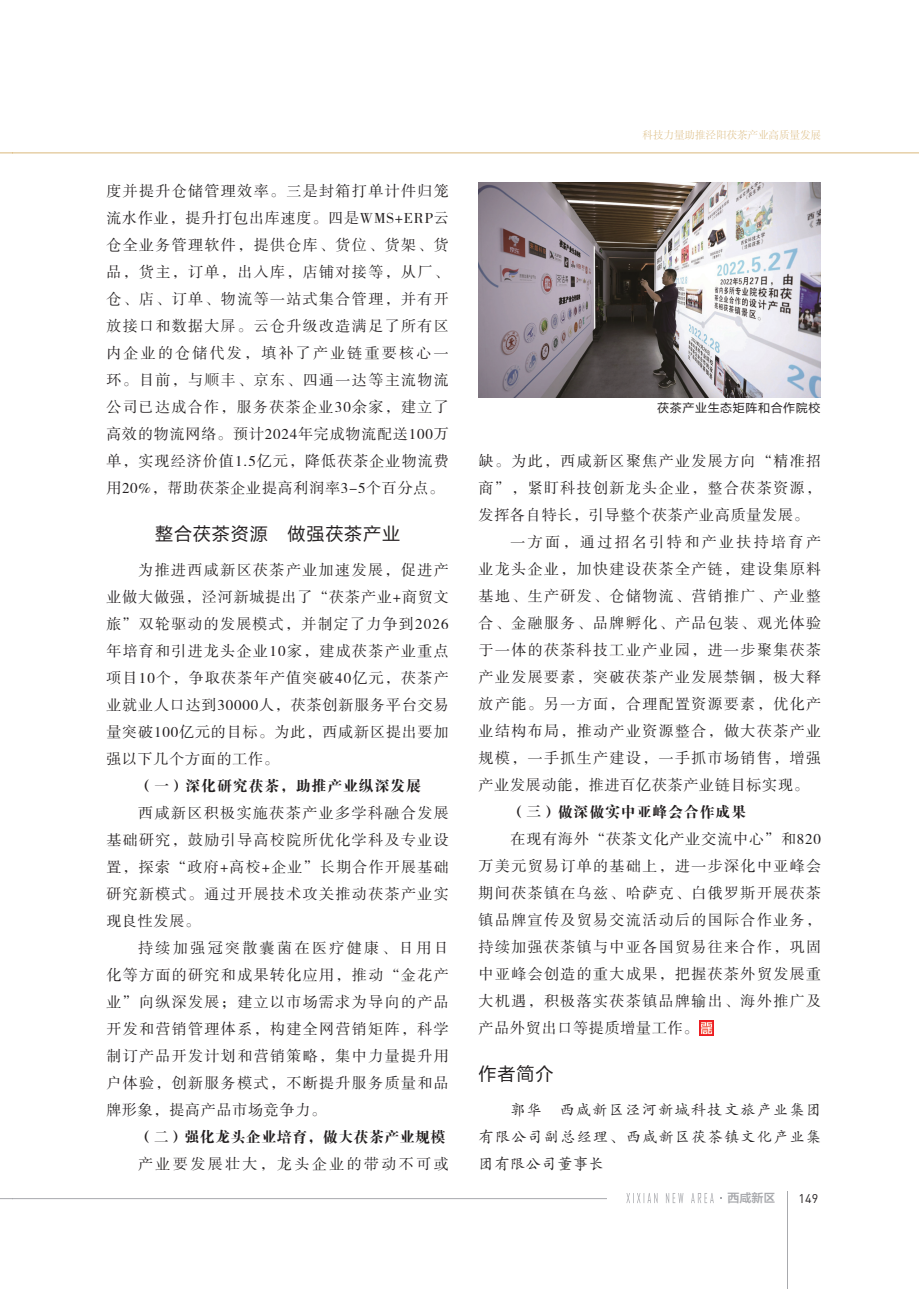
<style>
.page{position:relative;width:919px;height:1289px;background:#fff}
.page>*{position:absolute;margin:0;border:0;box-sizing:border-box;transform-origin:0 0}
.t1{font:18px "FZLTHK GBK1 0";letter-spacing:.05em;color:#231f20}
.t2{font:15px/27px "FZSSK GBK1 0";letter-spacing:.09em;color:#231f20;text-align:justify}
.t3{font:15px/27px "FZKTK GBK1 0";letter-spacing:.09em;color:#231f20;text-align:justify}
.t4{font:15px "FZSSK GBK1 0";letter-spacing:.05em;color:#231f20}
.t5{font:15px "FZSSK GBK1 0";letter-spacing:.16em;color:#231f20}
.t6{font:15px "FZDBSK GBK1 0";letter-spacing:.05em;color:#231f20}
.t7{font:15px "FZDBSK GBK1 0";letter-spacing:.025em;color:#231f20}
.t8{font:12.45px "DIN";color:#231f20}
.t9{font:12px "FZLTHK GBK1 0";letter-spacing:.05em;color:#231f20}
.t10{font:12px "FZLTZCHK GBK1 0";color:#a8a9ad}
.t11{font:10.5px "ST Song";color:#dab87b}
</style>
<div class="page">
<svg style="left:0;top:153px;width:13px;height:1px"></svg>
<svg style="left:0;top:1198px;width:13px;height:1px"></svg>
<hr style="left:787px;top:1191px;width:1px;height:97px;background:#a8a9ad">
<hr style="left:13px;top:153px;width:905px;height:1px;background:#dab87b">
<hr style="left:13px;top:1198px;width:594px;height:1px;background:#a8a9ad">
<svg style="left:626px;top:1193px;width:87px;height:10px"></svg>
<img style="left:699px;top:1020px;width:14px;height:15px">
<img style="left:478px;top:183px;width:342px;height:214px">
<p class="t2" style="left:106px;top:178px;width:344px">度并提升仓储管理效率。三是封箱打单计件归笼流水作业，提升打包出库速度。四是WMS+ERP云仓全业务管理软件，提供仓库、货位、货架、货品，货主，订单，出入库，店铺对接等，从厂、仓、店、订单、物流等一站式集合管理，并有开放接口和数据大屏。云仓升级改造满足了所有区内企业的仓储代发，填补了产业链重要核心一环。目前，与顺丰、京东、四通一达等主流物流公司已达成合作，服务茯茶企业30余家，建立了高效的物流网络。预计2024年完成物流配送100万单，实现经济价值1.5亿元，降低茯茶企业物流费用20%，帮助茯茶企业提高利润率3-5个百分点。</p>
<p class="t1" style="left:155px;top:523px;width:246px">整合茯茶资源　做强茯茶产业</p>
<p class="t2" style="left:106px;top:557px;width:344px;text-indent:32px">为推进西咸新区茯茶产业加速发展，促进产业做大做强，泾河新城提出了“茯茶产业+商贸文旅”双轮驱动的发展模式，并制定了力争到2026年培育和引进龙头企业10家，建成茯茶产业重点项目10个，争取茯茶年产值突破40亿元，茯茶产业就业人口达到30000人，茯茶创新服务平台交易量突破100亿元的目标。为此，西咸新区提出要加强以下几个方面的工作。</p>
<p class="t6" style="left:138px;top:777px;width:284px">（一）深化研究茯茶，助推产业纵深发展</p>
<p class="t2" style="left:106px;top:800px;width:344px;text-indent:32px">西咸新区积极实施茯茶产业多学科融合发展基础研究，鼓励引导高校院所优化学科及专业设置，探索“政府+高校+企业”长期合作开展基础研究新模式。通过开展技术攻关推动茯茶产业实现良性发展。</p>
<p class="t2" style="left:106px;top:935px;width:344px;text-indent:32px">持续加强冠突散囊菌在医疗健康、日用日化等方面的研究和成果转化应用，推动“金花产业”向纵深发展；建立以市场需求为导向的产品开发和营销管理体系，构建全网营销矩阵，科学制订产品开发计划和营销策略，集中力量提升用户体验，创新服务模式，不断提升服务质量和品牌形象，提高产品市场竞争力。</p>
<p class="t7" style="left:138px;top:1128px;width:309px">（二）强化龙头企业培育，做大茯茶产业规模</p>
<p class="t5" style="left:138px;top:1155px;width:312px">产业要发展壮大，龙头企业的带动不可或</p>
<p class="t11" style="left:642px;top:128px;width:180px">科技力量助推泾阳茯茶产业高质量发展</p>
<p class="t9" style="left:657px;top:401px;width:165px">茯茶产业生态矩阵和合作院校</p>
<p class="t2" style="left:478px;top:448px;width:344px">缺。为此，西咸新区聚焦产业发展方向“精准招</p>
<p class="t2" style="left:478px;top:475px;width:344px">商”，紧盯科技创新龙头企业，整合茯茶资源，</p>
<p class="t4" style="left:478px;top:507px;width:331px">发挥各自特长，引导整个茯茶产业高质量发展。</p>
<p class="t5" style="left:510px;top:534px;width:312px">一方面，通过招名引特和产业扶持培育产</p>
<p class="t2" style="left:478px;top:556px;width:344px">业龙头企业，加快建设茯茶全产链，建设集原料</p>
<p class="t2" style="left:478px;top:583px;width:344px">基地、生产研发、仓储物流、营销推广、产业整</p>
<p class="t2" style="left:478px;top:610px;width:344px">合、金融服务、品牌孵化、产品包装、观光体验</p>
<p class="t2" style="left:478px;top:637px;width:344px">于一体的茯茶科技工业产业园，进一步聚集茯茶</p>
<p class="t2" style="left:478px;top:664px;width:344px">产业发展要素，突破茯茶产业发展禁锢，极大释</p>
<p class="t2" style="left:478px;top:691px;width:344px">放产能。另一方面，合理配置资源要素，优化产</p>
<p class="t2" style="left:478px;top:718px;width:344px">业结构布局，推动产业资源整合，做大茯茶产业</p>
<p class="t2" style="left:478px;top:745px;width:344px">规模，一手抓生产建设，一手抓市场销售，增强</p>
<p class="t4" style="left:478px;top:777px;width:331px">产业发展动能，推进百亿茯茶产业链目标实现。</p>
<p class="t6" style="left:510px;top:803px;width:237px">（三）做深做实中亚峰会合作成果</p>
<p class="t2" style="left:478px;top:826px;width:344px;text-indent:32px">在现有海外“茯茶文化产业交流中心”和820万美元贸易订单的基础上，进一步深化中亚峰会期间茯茶镇在乌兹、哈萨克、白俄罗斯开展茯茶镇品牌宣传及贸易交流活动后的国际合作业务，持续加强茯茶镇与中亚各国贸易往来合作，巩固中亚峰会创造的重大成果，把握茯茶外贸发展重大机遇，积极落实茯茶镇品牌输出、海外推广及产品外贸出口等提质增量工作。</p>
<p class="t1" style="left:478px;top:1063px;width:76px">作者简介</p>
<p class="t3" style="left:478px;top:1096px;width:344px;text-indent:32px">郭华　西咸新区泾河新城科技文旅产业集团有限公司副总经理、西咸新区茯茶镇文化产业集团有限公司董事长</p>
<p class="t10" style="left:727px;top:1191px;width:49px">西咸新区</p>
<p class="t8" style="left:798px;top:1190px;width:19px">149</p>
</div>
